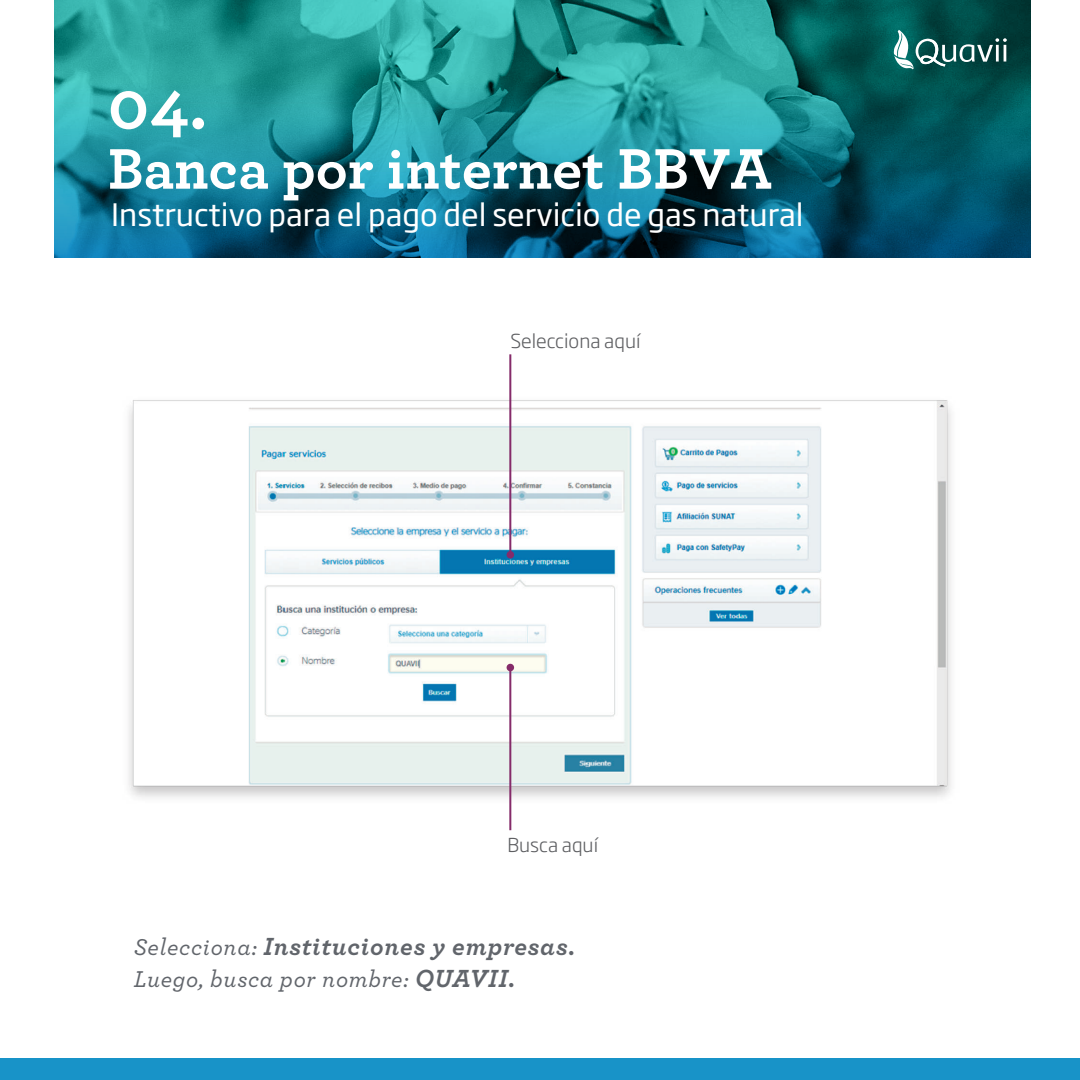
<style>
.page{position:relative;width:1080px;height:1080px;background:#fff}
.page>*{position:absolute;margin:0;border:0;box-sizing:border-box;transform-origin:0 0}
.t1{font:700 70.9px "Archer";color:#fff}
.t2{font:700 60px "Archer";color:#fff}
.t3{font:30.5px "Soho Gothic Pro";color:#fff}
.t4{font:italic 700 26px "Archer";letter-spacing:.03em;color:#61656b}
.t5{font:italic 500 24px "Archer";letter-spacing:.03em;color:#61656b}
.t6{font:300 19px "Soho Gothic Pro";color:#5e5f62}
.s1{font-weight:500;font-size:24px}
.s2{font-weight:700;font-size:26px}
</style>
<div class="page">
<svg style="left:55px;top:0;width:975px;height:258px;background:#177a84"></svg>
<div style="left:0;top:1059px;width:1080px;height:21px;background:#1893c8"></div>
<svg style="left:894px;top:30px;width:113px;height:39px"></svg>
<img style="left:128px;top:393px;width:823px;height:414px">
<hr style="left:509px;top:354px;width:2px;height:201px;background:#852b6a">
<div style="left:507px;top:551px;width:7px;height:8px;background:#852b6a;border-radius:50%"></div>
<hr style="left:509px;top:667px;width:2px;height:163px;background:#852b6a">
<div style="left:507px;top:664px;width:7px;height:7px;background:#852b6a;border-radius:50%"></div>
<h1 class="t1" style="left:108px;top:49px;width:101px">04.</h1>
<h2 class="t2" style="left:108px;top:121px;width:666px">Banca por internet BBVA</h2>
<p class="t3" style="left:111px;top:191px;width:694px">Instructivo para el pago del servicio de gas natural</p>
<p class="t6" style="left:510px;top:326px;width:132px">Selecciona aquí</p>
<p class="t6" style="left:507px;top:830px;width:92px">Busca aquí</p>
<p class="t4" style="left:134px;top:926px;width:443px"><span class="s1">Selecciona:</span> Instituciones y empresas.</p>
<p class="t5" style="left:134px;top:961px;width:383px">Luego, busca por nombre: <span class="s2">QUAVII.</span></p>
</div>
